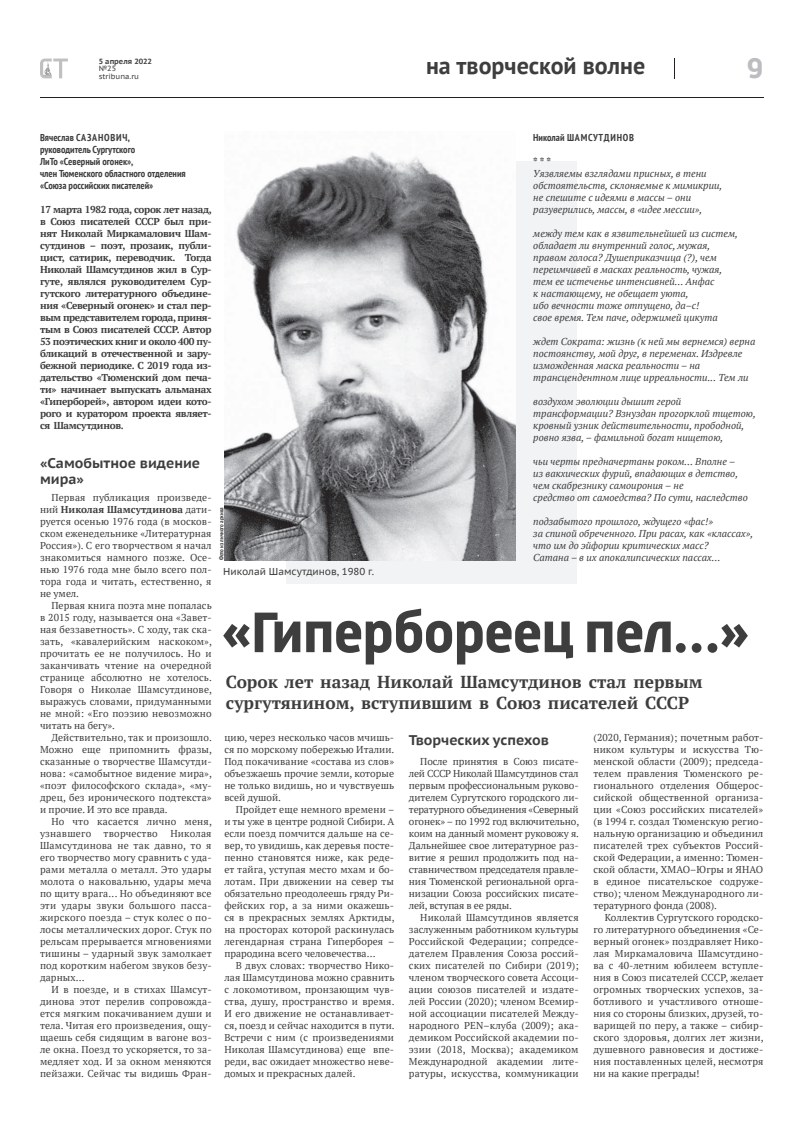
<style>
.page{position:relative;width:789px;height:1134px;background:#fff}
.page>*{position:absolute;margin:0;border:0;box-sizing:border-box;transform-origin:0 0}
.t1{font:700 58.5px "Russia";letter-spacing:-.03em;color:#3e3e3f}
.t2{font:700 29.2px "Russia";color:#bcbdc0}
.t3{font:700 24px "PT Sans";color:#3e3e3f}
.t4{font:700 17.3px/21.3px "PT Serif";color:#3e3e3f}
.t5{font:700 14px/15.4px "PT Sans Caption";color:#3e3e3f}
.t6{font:10px/12px "PT Serif";letter-spacing:.01em;color:#3e3e3f;text-align:justify}
.t7{font:italic 10px/12px "PT Serif";color:#3e3e3f}
.t8{font:700 10px/12px "PT Serif";letter-spacing:-.03em;color:#3e3e3f;text-align:justify}
.t9{font:700 condensed 10px/12px "PT Sans";color:#3e3e3f}
.t10{font:10px "PT Sans Caption";color:#3e3e3f}
.t11{font:700 condensed 10px "PT Sans";letter-spacing:.08em;color:#3e3e3f}
.t12{font:7.5px/7.5px "PT Sans Caption";color:#3e3e3f}
.t13{font:700 7.5px "PT Sans Caption";color:#3e3e3f}
.t14{font:700 condensed 6px "PT Sans";color:#3e3e3f}
.s1{font-weight:700}
</style>
<div class="page">
<svg style="left:674px;top:58px;width:1px;height:21px"></svg>
<hr style="left:40px;top:98px;width:723px;height:1px;background:#231f20">
<svg style="left:40px;top:58px;width:28px;height:20px"></svg>
<div style="left:286px;top:161px;width:290px;height:422px;background:#f2f3f4"></div>
<img style="left:224px;top:151px;width:291px;height:409px">
<p class="t13" style="left:99px;top:56px;width:55px">5 апреля 2022</p>
<p class="t12" style="left:99px;top:65px;width:42px">№25 stribuna.ru</p>
<h3 class="t3" style="left:426px;top:50px;width:220px">на творческой волне</h3>
<h2 class="t2" style="left:746px;top:51px;width:18px">9</h2>
<p class="t11" style="left:533px;top:131px;width:102px">Николай Шамсутдинов</p>
<p class="t8" style="left:533px;top:155px;width:19px">* * *</p>
<p class="t7" style="left:533px;top:167px;width:190px">Уязвляемы взглядами присных, в тени обстоятельств, склоняемые к мимикрии, не спешите с идеями в массы – они разуверились, массы, в «идее мессии»,</p>
<p class="t7" style="left:533px;top:227px;width:206px">между тем как в язвительнейшей из систем, обладает ли внутренний голос, мужая, правом голоса? Душеприказчица (?), чем переимчивей в масках реальность, чужая, тем ее истеченье интенсивней... Анфас<br>к настающему, не обещает уюта,<br>ибо вечности тоже отпущено, да–с!<br>свое время. Тем паче, одержимей цикута</p>
<p class="t7" style="left:533px;top:335px;width:223px">ждет Сократа: жизнь (к ней мы вернемся) верна постоянству, мой друг, в переменах. Издревле изможденная маска реальности – на трансцендентном лице ирреальности... Тем ли</p>
<p class="t7" style="left:533px;top:395px;width:224px">воздухом эволюции дышит герой трансформации? Взнуздан прогорклой тщетою, кровный узник действительности, прободной, ровно язва, – фамильной богат нищетою,</p>
<p class="t7" style="left:533px;top:455px;width:216px">чьи черты предначертаны роком... Вполне –<br>из вакхических фурий, впадающих в детство, чем скабрезнику самоирония – не<br>средство от самоедства? По сути, наследство</p>
<p class="t7" style="left:533px;top:515px;width:221px">подзабытого прошлого, ждущего «фас!»<br>за спиной обреченного. При расах, как «классах», что им до эйфории критических масс?<br>Сатана – в их апокалипсических пассах...</p>
<p class="t9" style="left:40px;top:131px;width:147px">Вячеслав Сазанович,<br>руководитель Сургутского<br>ЛиТо «Северный огонек»,<br>член Тюменского областного отделения «Союза российских писателей»</p>
<p class="t8" style="left:40px;top:203px;width:173px">17 марта 1982 года, сорок лет назад, в Союз писателей СССР был при&shy;нят Николай Миркамалович Шам&shy;сутдинов – поэт, прозаик, публи&shy;цист, сатирик, переводчик. Тогда Николай Шамсутдинов жил в Сур&shy;гуте, являлся руководителем Сур&shy;гутского литературного объедине&shy;ния «Северный огонек» и стал пер&shy;вым представителем города, приня&shy;тым в Союз писателей СССР. Автор 53 поэтических книг и около 400 пу&shy;бликаций в отечественной и зару&shy;бежной периодике. С 2019 года из&shy;дательство «Тюменский дом печа&shy;ти» начинает выпускать альманах «Гиперборей», автором идеи кото&shy;рого и куратором проекта являет&shy;ся Шамсутдинов.</p>
<h3 class="t5" style="left:40px;top:455px;width:162px">«Самобытное видение мира»</h3>
<p class="t6" style="left:40px;top:491px;width:173px;text-indent:11px">Первая публикация произведе&shy;ний <span class="s1">Николая Шамсутдинова</span> дати&shy;руется осенью 1976 года (в москов&shy;ском еженедельнике «Литературная Россия»). С его творчеством я начал знакомиться намного позже. Осе&shy;нью 1976 года мне было всего пол&shy;тора года и читать, естественно, я не умел.</p>
<p class="t6" style="left:40px;top:599px;width:173px;text-indent:11px">Первая книга поэта мне попалась в 2015 году, называется она «Завет&shy;ная беззаветность». С ходу, так ска&shy;зать, «кавалерийским наскоком», прочитать ее не получилось. Но и заканчивать чтение на очередной странице абсолютно не хотелось.<br>Говоря о Николае Шамсутдинове, выражусь словами, придуманными не мной: «Его поэзию невозможно читать на бегу».</p>
<p class="t6" style="left:40px;top:731px;width:173px;text-indent:11px">Действительно, так и произошло.<br>Можно еще припомнить фразы, сказанные о творчестве Шамсутди&shy;нова: «самобытное видение мира», «поэт философского склада», «му&shy;дрец, без иронического подтекста» и прочие. И это все правда.</p>
<p class="t6" style="left:40px;top:815px;width:173px;text-indent:11px">Но что касается лично меня, узнавшего творчество</p>
<p class="t14" style="left:217px;top:560px;width:54px;rotate:-90deg">Фото из личного архива</p>
<p class="t10" style="left:223px;top:565px;width:152px">Николай Шамсутдинов, 1980 г.</p>
<h1 class="t1" style="left:220px;top:599px;width:532px">«Гипербореец пел…»</h1>
<h3 class="t4" style="left:226px;top:671px;width:478px">Сорок лет назад Николай Шамсутдинов стал первым сургутянином, вступившим в Союз писателей СССР</h3>
<p class="t6" style="left:593px;top:731px;width:171px">(2020, Германия); почетным работ&shy;ником культуры и искусства Тю&shy;менской области (2009); председа&shy;телем правления Тюменского ре&shy;гионального отделения Общерос&shy;сийской общественной организа&shy;ции «Союз российских писателей» (в 1994 г. создал Тюменскую регио&shy;нальную организацию и объединил писателей трех субъектов Россий&shy;ской Федерации, а именно: Тюмен&shy;ской области, ХМАО–Югры и ЯНАО в единое писательское содруже&shy;ство); членом Международного ли&shy;тературного фонда (2008).</p>
<p class="t6" style="left:593px;top:911px;width:171px;text-indent:11px">Коллектив Сургутского городско&shy;го литературного объединения «Се&shy;верный огонек» поздравляет Нико&shy;лая Миркамаловича Шамсутдино&shy;ва с 40-летним юбилеем вступле&shy;ния в Союз писателей СССР, желает огромных творческих успехов, за&shy;ботливого и участливого отноше&shy;ния со стороны близких, друзей, то&shy;варищей по перу, а также – сибир&shy;ского здоровья, долгих лет жизни, душевного равновесия и достиже&shy;ния поставленных целей, несмотря ни на какие преграды!</p>
<h3 class="t5" style="left:408px;top:732px;width:141px">Творческих успехов</h3>
<p class="t6" style="left:408px;top:755px;width:172px;text-indent:11px">После принятия в Союз писате&shy;лей СССР Николай Шамсутдинов стал первым профессиональным руково&shy;дителем Сургутского городского ли&shy;тературного объединения «Северный огонек» – по 1992 год включительно, коим на данный момент руковожу я.<br>Дальнейшее свое литературное раз&shy;витие я решил продолжить под на&shy;ставничеством председателя правле&shy;ния Тюменской региональной орга&shy;низации Союза российских писате&shy;лей, вступая в ее ряды.</p>
<p class="t6" style="left:408px;top:911px;width:171px;text-indent:11px">Николай Шамсутдинов является заслуженным работником культуры Российской Федерации; сопредсе&shy;дателем Правления Союза россий&shy;ских писателей по Сибири (2019); членом творческого совета Ассоци&shy;ации союзов писателей и издате&shy;лей России (2020); членом Всемир&shy;ной ассоциации писателей Между&shy;народного PEN–клуба (2009); ака&shy;демиком Российской академии по&shy;эзии (2018, Москва); академиком Международной академии лите&shy;ратуры, искусства, коммуникации</p>
<p class="t6" style="left:224px;top:731px;width:171px">цию, через несколько часов мчишь&shy;ся по морскому побережью Италии.<br>Под покачивание «состава из слов» объезжаешь прочие земли, которые не только видишь, но и чувствуешь всей душой.</p>
<p class="t6" style="left:224px;top:803px;width:171px;text-indent:11px">Пройдет еще немного времени – и ты уже в центре родной Сибири. А если поезд помчится дальше на се&shy;вер, то увидишь, как деревья посте&shy;пенно становятся ниже, как реде&shy;ет тайга, уступая место мхам и бо&shy;лотам. При движении на север ты обязательно преодолеешь гряду Ри&shy;фейских гор, а за ними окажешь&shy;ся в прекрасных землях Арктиды, на просторах которой раскинулась легендарная страна Гиперборея – прародина всего человечества…</p>
<p class="t6" style="left:224px;top:959px;width:172px;text-indent:11px">В двух словах: творчество Нико&shy;лая Шамсутдинова можно сравнить с локомотивом, пронзающим чув&shy;ства, душу, пространство и время.<br>И его движение не останавливает&shy;ся, поезд и сейчас находится в пути.<br>Встречи с ним (с произведениями Николая Шамсутдинова) еще впе&shy;реди, вас ожидает множество неве&shy;домых и прекрасных далей.</p>
<p class="t6" style="left:40px;top:827px;width:173px;text-indent:130px">Николая Шамсутдинова не так давно, то я его творчество могу сравнить с уда&shy;рами металла о металл. Это удары молота о наковальню, удары меча по щиту врага... Но объединяют все эти удары звуки большого пасса&shy;жирского поезда – стук колес о по&shy;лосы металлических дорог. Стук по рельсам прерывается мгновениями тишины – ударный звук замолкает под коротким набегом звуков безу&shy;дарных…</p>
<p class="t6" style="left:40px;top:983px;width:173px;text-indent:11px">И в поезде, и в стихах Шамсут&shy;динова этот перелив сопровожда&shy;ется мягким покачиванием души и тела. Читая его произведения, ощу&shy;щаешь себя сидящим в вагоне воз&shy;ле окна. Поезд то ускоряется, то за&shy;медляет ход. И за окном меняются пейзажи. Сейчас ты видишь Фран-</p>
</div>
